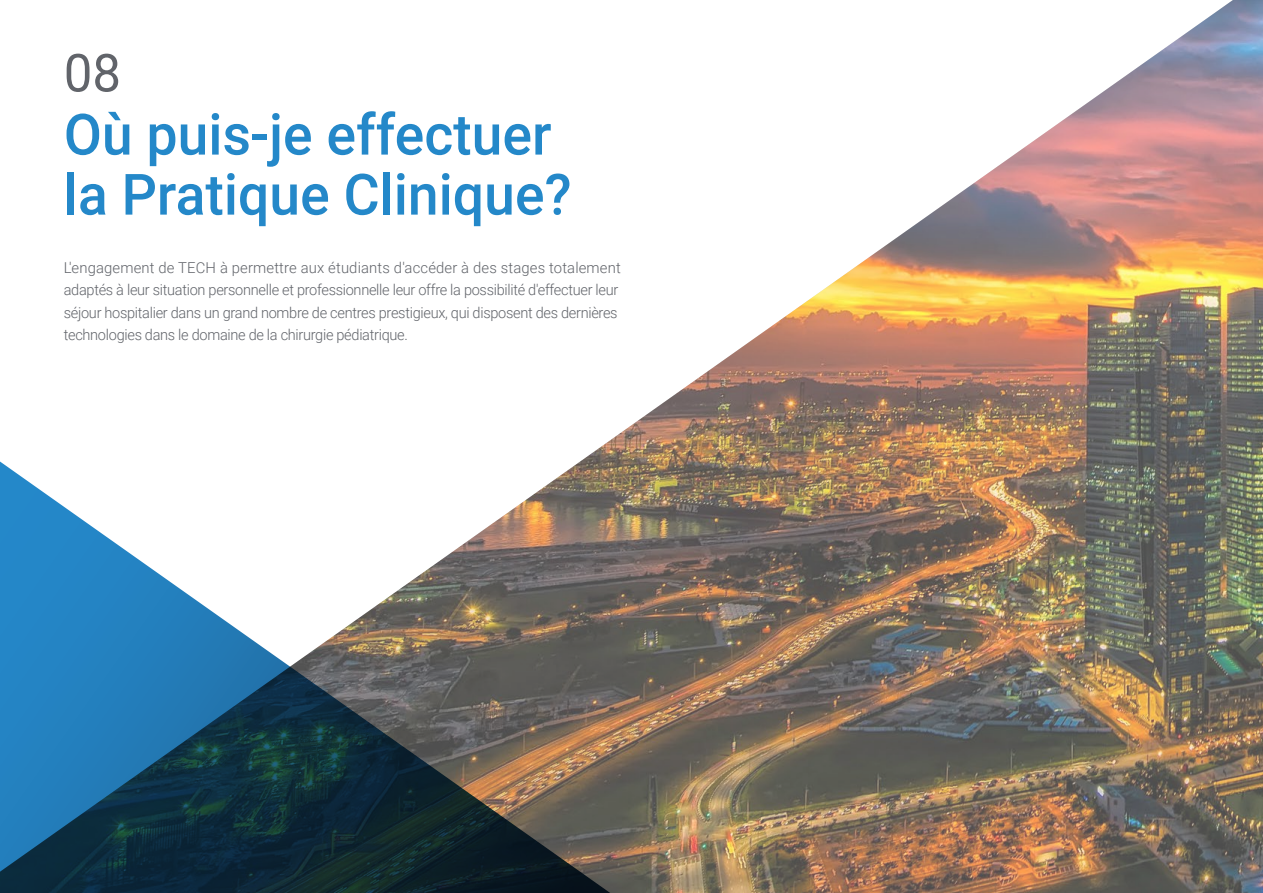
<style>
.page{position:relative;width:1263px;height:893px;background:#fff}
.page>*{position:absolute;margin:0;border:0;box-sizing:border-box;transform-origin:0 0}
.t1{font:500 57px/60px "Roboto";color:#2488c9}
.t2{font:52.5px "Roboto";color:#61646a}
.t3{font:300 15px/22.5px "Roboto";letter-spacing:-.02em;color:#61646a}
</style>
<div class="page">
<img style="left:602px;top:0;width:661px;height:893px">
<svg style="left:0;top:446px;width:640px;height:447px"></svg>
<h2 class="t2" style="left:64px;top:36px;width:59px">08</h2>
<h1 class="t1" style="left:64px;top:102px;width:509px">Où puis-je effectuer la Pratique Clinique?</h1>
<p class="t3" style="left:64px;top:255px;width:559px">L'engagement de TECH à permettre aux étudiants d'accéder à des stages totalement adaptés à leur situation personnelle et professionnelle leur offre la possibilité d'effectuer leur séjour hospitalier dans un grand nombre de centres prestigieux, qui disposent des dernières technologies dans le domaine de la chirurgie pédiatrique.</p>
</div>
